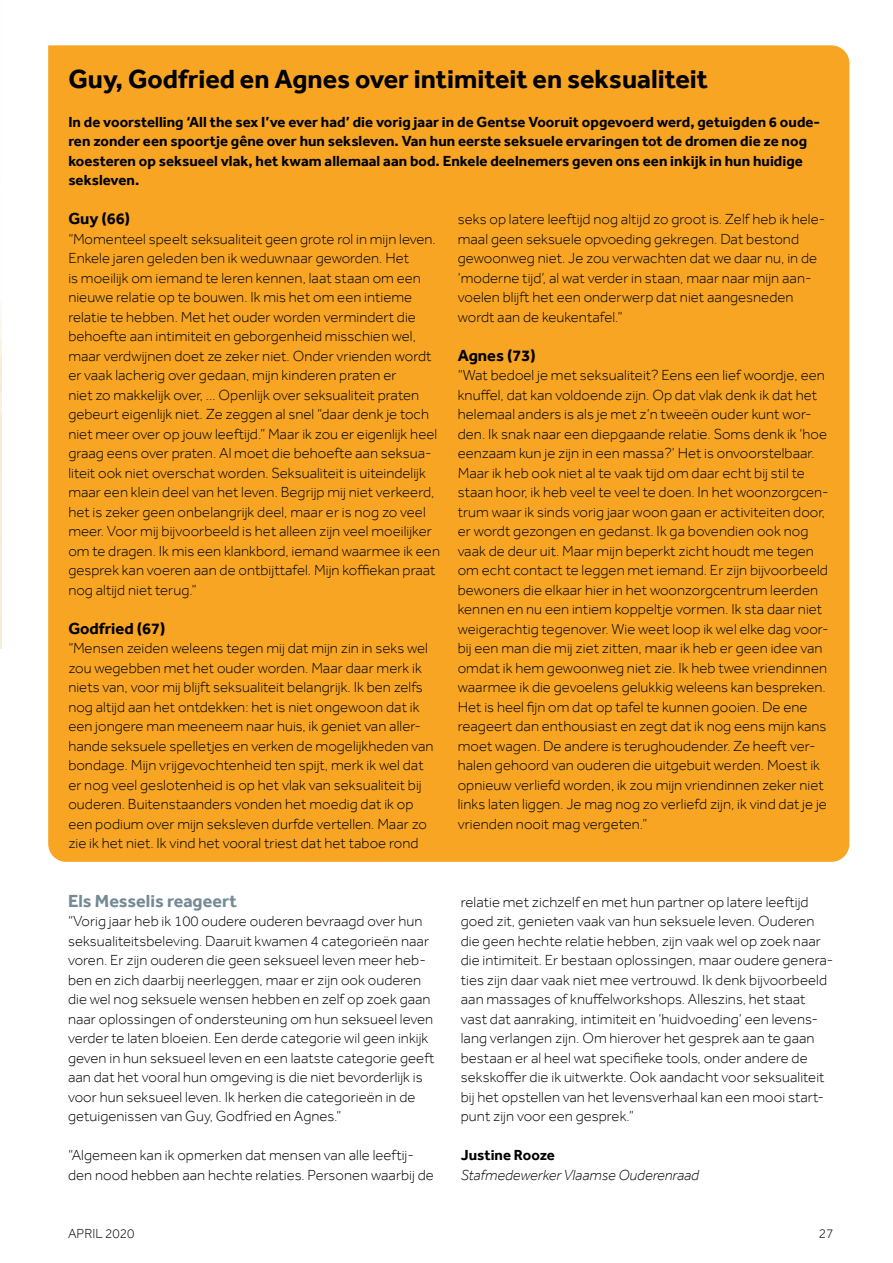
<style>
.page{position:relative;width:893px;height:1263px;background:#fff}
.page>*{position:absolute;margin:0;border:0;box-sizing:border-box;transform-origin:0 0}
.t1{font:700 27px "Effra";color:#000}
.t2{font:700 18px "Effra";color:#748a96}
.t3{font:700 16.5px "Effra";color:#000}
.t4{font:300 15px/19.5px "Effra";letter-spacing:.005em;color:#000}
.t5{font:700 15px/19.5px "Effra";letter-spacing:.005em;color:#000}
.t6{font:italic 300 15px "Effra";letter-spacing:.005em;color:#000}
.t7{font:300 13.5px "Effra";color:#000}
</style>
<div class="page">
<img style="left:0;top:314px;width:1px;height:334px">
<div style="left:48px;top:45px;width:801px;height:817px;background:#f7a523"></div>
<h1 class="t1" style="left:68px;top:62px;width:641px">Guy, Godfried en Agnes over intimiteit en seksualiteit</h1>
<p class="t5" style="left:68px;top:112px;width:753px">In de voorstelling ‘All the sex I’ve ever had’ die vorig jaar in de Gentse Vooruit opgevoerd werd, getuigden 6 oude&shy;ren zonder een spoortje gêne over hun seksleven. Van hun eerste seksuele ervaringen tot de dromen die ze nog koesteren op seksueel vlak, het kwam allemaal aan bod. Enkele deelnemers geven ons een inkijk in hun huidige seksleven.</p>
<p class="t3" style="left:68px;top:209px;width:63px">Guy (66)</p>
<p class="t4" style="left:68px;top:229px;width:373px">“Momenteel speelt seksualiteit geen grote rol in mijn leven.<br>Enkele jaren geleden ben ik weduwnaar geworden. Het<br>is moeilijk om iemand te leren kennen, laat staan om een nieuwe relatie op te bouwen. Ik mis het om een intieme relatie te hebben. Met het ouder worden vermindert die behoefte aan intimiteit en geborgenheid misschien wel, maar verdwijnen doet ze zeker niet. Onder vrienden wordt er vaak lacherig over gedaan, mijn kinderen praten er<br>niet zo makkelijk over, … Openlijk over seksualiteit praten gebeurt eigenlijk niet. Ze zeggen al snel “daar denk je toch niet meer over op jouw leeftijd.” Maar ik zou er eigenlijk heel graag eens over praten. Al moet die behoefte aan seksua&shy;liteit ook niet overschat worden. Seksualiteit is uiteindelijk maar een klein deel van het leven. Begrijp mij niet verkeerd, het is zeker geen onbelangrijk deel, maar er is nog zo veel meer. Voor mij bijvoorbeeld is het alleen zijn veel moeilijker om te dragen. Ik mis een klankbord, iemand waarmee ik een gesprek kan voeren aan de ontbijttafel. Mijn koffiekan praat nog altijd niet terug.”</p>
<p class="t3" style="left:68px;top:618px;width:98px">Godfried (67)</p>
<p class="t4" style="left:68px;top:638px;width:367px">“Mensen zeiden weleens tegen mij dat mijn zin in seks wel zou wegebben met het ouder worden. Maar daar merk ik niets van, voor mij blijft seksualiteit belangrijk. Ik ben zelfs nog altijd aan het ontdekken: het is niet ongewoon dat ik een jongere man meeneem naar huis, ik geniet van aller&shy;hande seksuele spelletjes en verken de mogelijkheden van bondage. Mijn vrijgevochtenheid ten spijt, merk ik wel dat er nog veel geslotenheid is op het vlak van seksualiteit bij ouderen. Buitenstaanders vonden het moedig dat ik op een podium over mijn seksleven durfde vertellen. Maar zo zie ik het niet. Ik vind het vooral triest dat het taboe rond</p>
<p class="t2" style="left:68px;top:890px;width:170px">Els Messelis reageert</p>
<p class="t4" style="left:68px;top:911px;width:368px">“Vorig jaar heb ik 100 oudere ouderen bevraagd over hun seksualiteitsbeleving. Daaruit kwamen 4 categorieën naar voren. Er zijn ouderen die geen seksueel leven meer heb&shy;ben en zich daarbij neerleggen, maar er zijn ook ouderen die wel nog seksuele wensen hebben en zelf op zoek gaan naar oplossingen of ondersteuning om hun seksueel leven verder te laten bloeien. Een derde categorie wil geen inkijk geven in hun seksueel leven en een laatste categorie geeft aan dat het vooral hun omgeving is die niet bevorderlijk is voor hun seksueel leven. Ik herken die categorieën in de getuigenissen van Guy, Godfried en Agnes.”</p>
<p class="t4" style="left:68px;top:1145px;width:367px">“Algemeen kan ik opmerken dat mensen van alle leeftij&shy;den nood hebben aan hechte relaties. Personen waarbij de</p>
<p class="t4" style="left:458px;top:209px;width:369px">seks op latere leeftijd nog altijd zo groot is. Zelf heb ik hele&shy;maal geen seksuele opvoeding gekregen. Dat bestond gewoonweg niet. Je zou verwachten dat we daar nu, in de ‘moderne tijd’, al wat verder in staan, maar naar mijn aan&shy;voelen blijft het een onderwerp dat niet aangesneden wordt aan de keukentafel.”</p>
<p class="t3" style="left:458px;top:345px;width:79px">Agnes (73)</p>
<p class="t4" style="left:458px;top:365px;width:373px">“Wat bedoel je met seksualiteit? Eens een lief woordje, een knuffel, dat kan voldoende zijn. Op dat vlak denk ik dat het helemaal anders is als je met z’n tweeën ouder kunt wor&shy;den. Ik snak naar een diepgaande relatie. Soms denk ik ‘hoe eenzaam kun je zijn in een massa?’ Het is onvoorstelbaar.<br>Maar ik heb ook niet al te vaak tijd om daar echt bij stil te staan hoor, ik heb veel te veel te doen. In het woonzorgcen&shy;trum waar ik sinds vorig jaar woon gaan er activiteiten door, er wordt gezongen en gedanst. Ik ga bovendien ook nog vaak de deur uit. Maar mijn beperkt zicht houdt me tegen om echt contact te leggen met iemand. Er zijn bijvoorbeeld bewoners die elkaar hier in het woonzorgcentrum leerden kennen en nu een intiem koppeltje vormen. Ik sta daar niet weigerachtig tegenover. Wie weet loop ik wel elke dag voor&shy;bij een man die mij ziet zitten, maar ik heb er geen idee van omdat ik hem gewoonweg niet zie. Ik heb twee vriendinnen waarmee ik die gevoelens gelukkig weleens kan bespreken.<br>Het is heel fijn om dat op tafel te kunnen gooien. De ene reageert dan enthousiast en zegt dat ik nog eens mijn kans moet wagen. De andere is terughoudender. Ze heeft ver&shy;halen gehoord van ouderen die uitgebuit werden. Moest ik opnieuw verliefd worden, ik zou mijn vriendinnen zeker niet links laten liggen. Je mag nog zo verliefd zijn, ik vind dat je je vrienden nooit mag vergeten.”</p>
<p class="t4" style="left:461px;top:892px;width:374px">relatie met zichzelf en met hun partner op latere leeftijd goed zit, genieten vaak van hun seksuele leven. Ouderen die geen hechte relatie hebben, zijn vaak wel op zoek naar die intimiteit. Er bestaan oplossingen, maar oudere genera&shy;ties zijn daar vaak niet mee vertrouwd. Ik denk bijvoorbeeld aan massages of knuffelworkshops. Alleszins, het staat vast dat aanraking, intimiteit en ‘huidvoeding’ een levens&shy;lang verlangen zijn. Om hierover het gesprek aan te gaan bestaan er al heel wat specifieke tools, onder andere de sekskoffer die ik uitwerkte. Ook aandacht voor seksualiteit bij het opstellen van het levensverhaal kan een mooi start&shy;punt zijn voor een gesprek.”</p>
<p class="t5" style="left:461px;top:1145px;width:96px">Justine Rooze</p>
<p class="t6" style="left:461px;top:1166px;width:240px">Stafmedewerker Vlaamse Ouderenraad</p>
<p class="t7" style="left:68px;top:1225px;width:68px">APRIL 2020</p>
<p class="t7" style="left:819px;top:1225px;width:16px">27</p>
</div>
